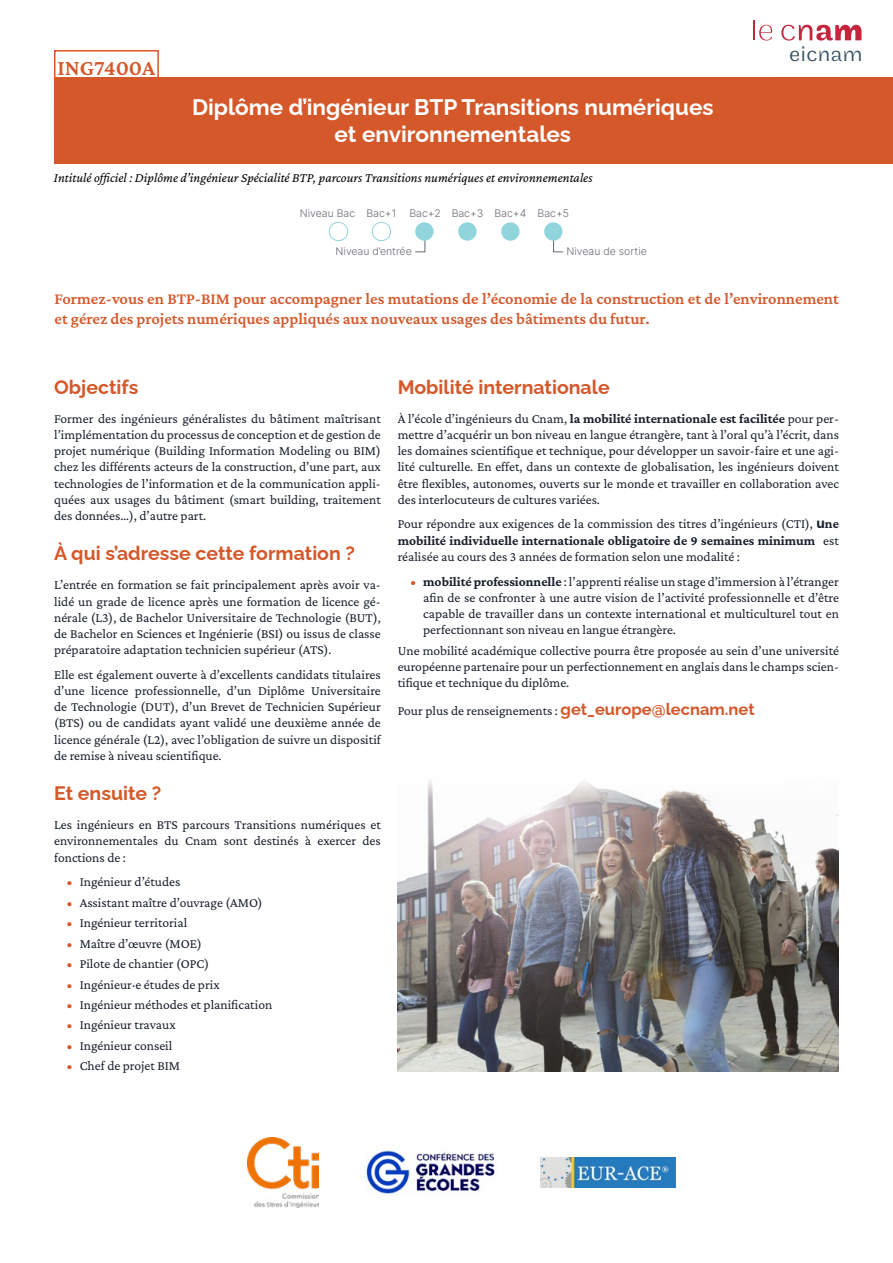
<style>
.page{position:relative;width:893px;height:1263px;background:#fff}
.page>*{position:absolute;margin:0;border:0;box-sizing:border-box;transform-origin:0 0}
.t1{font:700 22.5px/27px "Raleway";color:#fff;text-align:center}
.t2{font:600 22.5px "Crimson Pro";color:#d4582a}
.t3{font:300 22.2px "Maple";letter-spacing:.01em;color:#385463}
.t4{font:700 19.5px "Raleway";color:#d4582a}
.t5{font:600 16.5px/19.8px "Crimson Pro";color:#d4582a}
.t6{font:13.5px/16.2px "Crimson Pro";color:#171e2b;text-align:justify}
.t7{font:italic 13.5px "Crimson Pro";color:#000}
.t8{font:10.5px "Inter";color:#686872}
.s1{color:#d4582a}
.s2{font-weight:700}
.s3{font-family:"Inter"}
.s4{font-weight:700;color:#d4582a}
.s5{font-family:"Raleway";font-weight:700;font-size:16.5px;color:#d4582a}
</style>
<div class="page">
<div style="left:776px;top:77px;width:117px;height:60px;background:#d4582a"></div>
<div style="left:776px;top:104px;width:117px;height:60px;background:#d4582a"></div>
<div style="left:54px;top:77px;width:785px;height:60px;background:#d4582a"></div>
<div style="left:54px;top:104px;width:785px;height:60px;background:#d4582a"></div>
<svg style="left:415px;top:241px;width:10px;height:11px"></svg>
<svg style="left:553px;top:235px;width:11px;height:17px"></svg>
<div style="left:329px;top:222px;width:19px;height:19px;border:1px solid #91d5dc;border-radius:50%"></div>
<div style="left:372px;top:222px;width:19px;height:19px;border:1px solid #91d5dc;border-radius:50%"></div>
<div style="left:415px;top:222px;width:19px;height:19px;background:#91d5dc;border-radius:50%"></div>
<div style="left:458px;top:222px;width:19px;height:19px;background:#91d5dc;border-radius:50%"></div>
<div style="left:501px;top:222px;width:19px;height:19px;background:#91d5dc;border-radius:50%"></div>
<div style="left:544px;top:222px;width:18px;height:19px;background:#91d5dc;border-radius:50%"></div>
<img style="left:398px;top:781px;width:441px;height:290px">
<div style="left:54px;top:50px;width:105px;height:29px;border:2px solid #d4582a"></div>
<svg style="left:753px;top:21px;width:19px;height:20px"></svg>
<svg style="left:781px;top:25px;width:80px;height:16px"></svg>
<img style="left:248px;top:1137px;width:71px;height:70px">
<img style="left:540px;top:1157px;width:136px;height:31px">
<img style="left:366px;top:1150px;width:129px;height:44px">
<h1 class="t2" style="left:58px;top:53px;width:99px">ING7400A</h1>
<h2 class="t3" style="left:789px;top:41px;width:75px">eicnam</h2>
<h1 class="t1" style="left:192px;top:91px;width:523px">Diplôme d’ingénieur BTP Transitions numériques et environnementales</h1>
<p class="t7" style="left:54px;top:169px;width:540px">Intitulé officiel : Diplôme d’ingénieur Spécialité BTP, parcours Transitions numériques et environnementales</p>
<p class="t8" style="left:300px;top:206px;width:271px">Niveau Bac Bac+1 Bac+2 Bac+3 Bac+4 Bac+5</p>
<p class="t8" style="left:336px;top:243px;width:78px">Niveau d’entrée</p>
<p class="t8" style="left:566px;top:243px;width:82px">Niveau de sortie</p>
<p class="t5" style="left:55px;top:289px;width:786px">Formez-vous en BTP-BIM pour accompagner les mutations de l’économie de la construction et de l’environnement et gérez des projets numériques appliqués aux nouveaux usages des bâtiments du futur.</p>
<h3 class="t4" style="left:54px;top:371px;width:86px">Objectifs</h3>
<p class="t6" style="left:54px;top:410px;width:328px">Former des ingénieurs généralistes du bâtiment maîtrisant l’implémentation du processus de conception et de gestion de projet numérique (Building Information Modeling ou BIM) chez les différents acteurs de la construction, d’une part, aux technologies de l’information et de la communication appli&shy;quées aux usages du bâtiment (smart building, traitement des données…), d’autre part.</p>
<h3 class="t4" style="left:54px;top:538px;width:302px">À qui s’adresse cette formation ?</h3>
<p class="t6" style="left:54px;top:577px;width:328px">L’entrée en formation se fait principalement après avoir va&shy;lidé un grade de licence après une formation de licence gé&shy;nérale (L3), de Bachelor Universitaire de Technologie (BUT), de Bachelor en Sciences et Ingénierie (BSI) ou issus de classe préparatoire adaptation technicien supérieur (ATS).</p>
<p class="t6" style="left:54px;top:666px;width:328px">Elle est également ouverte à d’excellents candidats titulaires d’une licence professionnelle, d’un Diplôme Universitaire de Technologie (DUT), d’un Brevet de Technicien Supérieur (BTS) ou de candidats ayant validé une deuxième année de licence générale (L2), avec l’obligation de suivre un dispositif de remise à niveau scientifique.</p>
<h3 class="t4" style="left:54px;top:778px;width:109px">Et ensuite ?</h3>
<p class="t6" style="left:54px;top:816px;width:328px">Les ingénieurs en BTS parcours Transitions numériques et environnementales du Cnam sont destinés à exercer des fonctions de :</p>
<p class="t6" style="left:67px;top:873px;width:115px"><span class="s1">•</span> Ingénieur d’études</p>
<p class="t6" style="left:67px;top:894px;width:197px"><span class="s1">•</span> Assistant maître d’ouvrage (AMO)</p>
<p class="t6" style="left:67px;top:914px;width:122px"><span class="s1">•</span> Ingénieur territorial</p>
<p class="t6" style="left:67px;top:935px;width:136px"><span class="s1">•</span> Maître d’œuvre (MOE)</p>
<p class="t6" style="left:67px;top:955px;width:144px"><span class="s1">•</span> Pilote de chantier (OPC)</p>
<p class="t6" style="left:67px;top:976px;width:154px"><span class="s1">•</span> Ingénieur·e études de prix</p>
<p class="t6" style="left:67px;top:996px;width:207px"><span class="s1">•</span> Ingénieur méthodes et planification</p>
<p class="t6" style="left:67px;top:1017px;width:110px"><span class="s1">•</span> Ingénieur travaux</p>
<p class="t6" style="left:67px;top:1037px;width:107px"><span class="s1">•</span> Ingénieur conseil</p>
<p class="t6" style="left:67px;top:1058px;width:115px"><span class="s1">•</span> Chef de projet BIM</p>
<h3 class="t4" style="left:398px;top:371px;width:213px">Mobilité internationale</h3>
<p class="t6" style="left:398px;top:410px;width:443px">À l’école d’ingénieurs du Cnam, <span class="s2">la mobilité internationale est facilitée</span> pour per&shy;mettre d’acquérir un bon niveau en langue étrangère, tant à l’oral qu’à l’écrit, dans les domaines scientifique et technique, pour développer un savoir-faire et une agi&shy;lité culturelle. En effet, dans un contexte de globalisation, les ingénieurs doivent être flexibles, autonomes, ouverts sur le monde et travailler en collaboration avec des interlocuteurs de cultures variées.</p>
<p class="t6" style="left:398px;top:516px;width:443px">Pour répondre aux exigences de la commission des titres d’ingénieurs (CTI), <span class="s3">u</span><span class="s2">ne mobilité individuelle internationale obligatoire de 9 semaines minimum</span> est réalisée au cours des 3 années de formation selon une modalité :</p>
<p class="t6" style="left:423px;top:573px;width:417px;text-indent:-13px"><span class="s4">•</span> <span class="s2">mobilité professionnelle</span> : l’apprenti réalise un stage d’immersion à l’étranger afin de se confronter à une autre vision de l’activité professionnelle et d’être capable de travailler dans un contexte international et multiculturel tout en perfectionnant son niveau en langue étrangère.</p>
<p class="t6" style="left:398px;top:642px;width:443px">Une mobilité académique collective pourra être proposée au sein d’une université européenne partenaire pour un perfectionnement en anglais dans le champs scien&shy;tifique et technique du diplôme.</p>
<p class="t6" style="left:398px;top:703px;width:358px">Pour plus de renseignements : <span class="s5">get_europe@lecnam.net</span></p>
</div>
